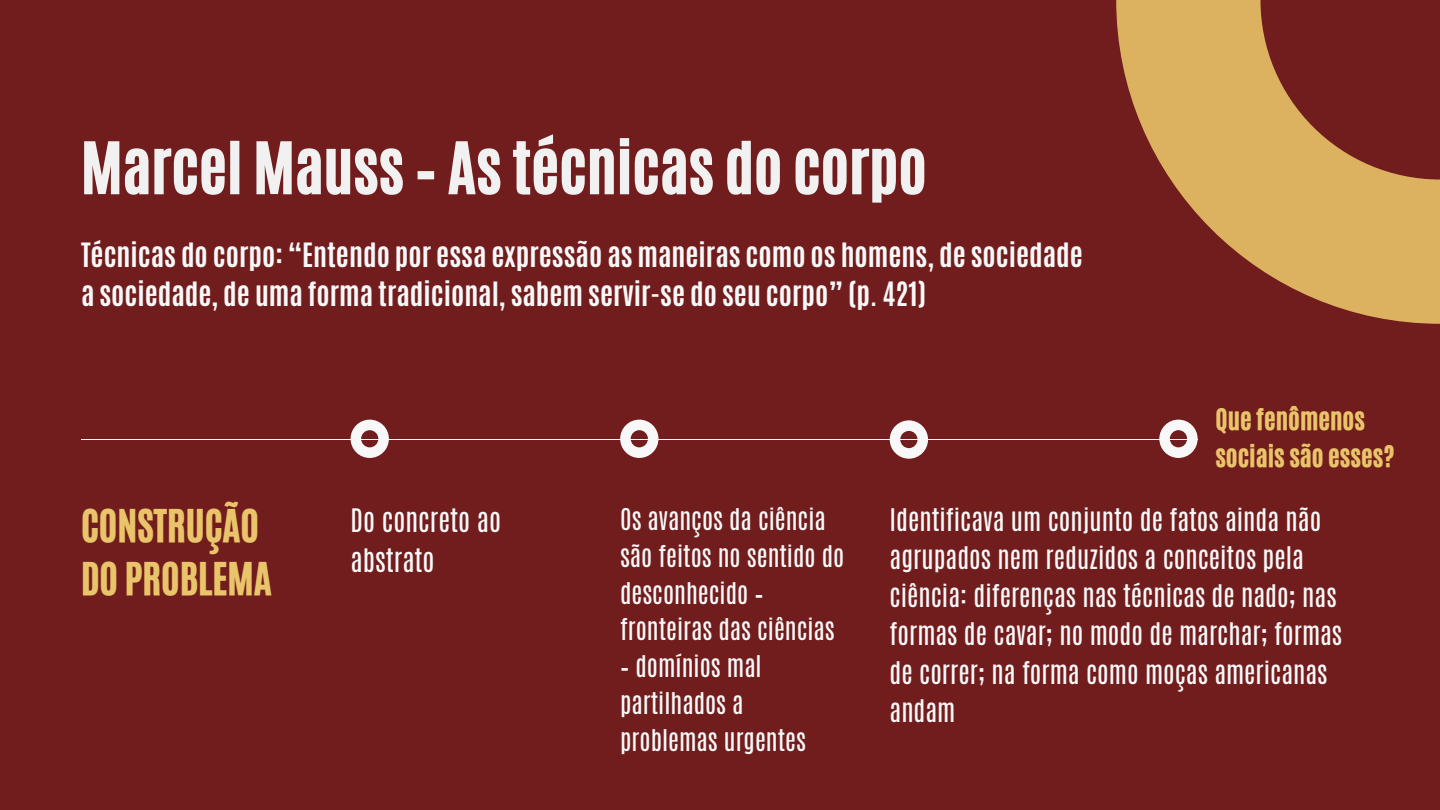
<style>
.page{position:relative;width:1440px;height:810px;background:#721d1d}
.page>*{position:absolute;margin:0;border:0;box-sizing:border-box;transform-origin:0 0}
.t1{font:60px "CA Generated";color:#f1f1f1}
.t2{font:38px/52.5px "CA Generated";color:#e9c46a}
.t3{font:700 28px/39px "Antonio";color:#f8f8f8}
.t4{font:27px/39.8px "Antonio";color:#f8f8f8}
.t5{font:26px/38.2px "Antonio";color:#f8f8f8}
.t6{font:25px/36.8px "Antonio";color:#f8f8f8}
.t7{font:25px/36.8px "CA Generated";color:#e9c46a}
</style>
<div class="page">
<svg style="left:1116px;top:0;width:324px;height:324px;fill:#dcb261"></svg>
<hr style="left:81px;top:439px;width:1117px;height:1px;background:#f8f8f8">
<svg style="left:351px;top:420px;width:38px;height:38px"></svg>
<svg style="left:620px;top:420px;width:38px;height:38px"></svg>
<svg style="left:890px;top:420px;width:38px;height:39px"></svg>
<svg style="left:1159px;top:420px;width:39px;height:38px"></svg>
<p class="t1" style="left:81px;top:125px;width:847px">Marcel Mauss – As técnicas do corpo</p>
<p class="t3" style="left:81px;top:236px;width:1003px">Técnicas do corpo: “Entendo por essa expressão as maneiras como os homens, de sociedade a sociedade, de uma forma tradicional, sabem servir-se do seu corpo” (p. 421)</p>
<p class="t7" style="left:1215px;top:401px;width:180px">Que fenômenos sociais são esses?</p>
<p class="t2" style="left:81px;top:500px;width:192px">CONSTRUÇÃO<br>DO PROBLEMA</p>
<p class="t4" style="left:351px;top:501px;width:152px">Do concreto ao abstrato</p>
<p class="t6" style="left:620px;top:501px;width:226px">Os avanços da ciência são feitos no sentido do desconhecido – fronteiras das ciências</p>
<p class="t6" style="left:620px;top:648px;width:187px">– domínios mal partilhados a problemas urgentes</p>
<p class="t5" style="left:890px;top:501px;width:454px">Identificava um conjunto de fatos ainda não agrupados nem reduzidos a conceitos pela ciência: diferenças nas técnicas de nado; nas formas de cavar; no modo de marchar; formas de correr; na forma como moças americanas andam</p>
</div>
